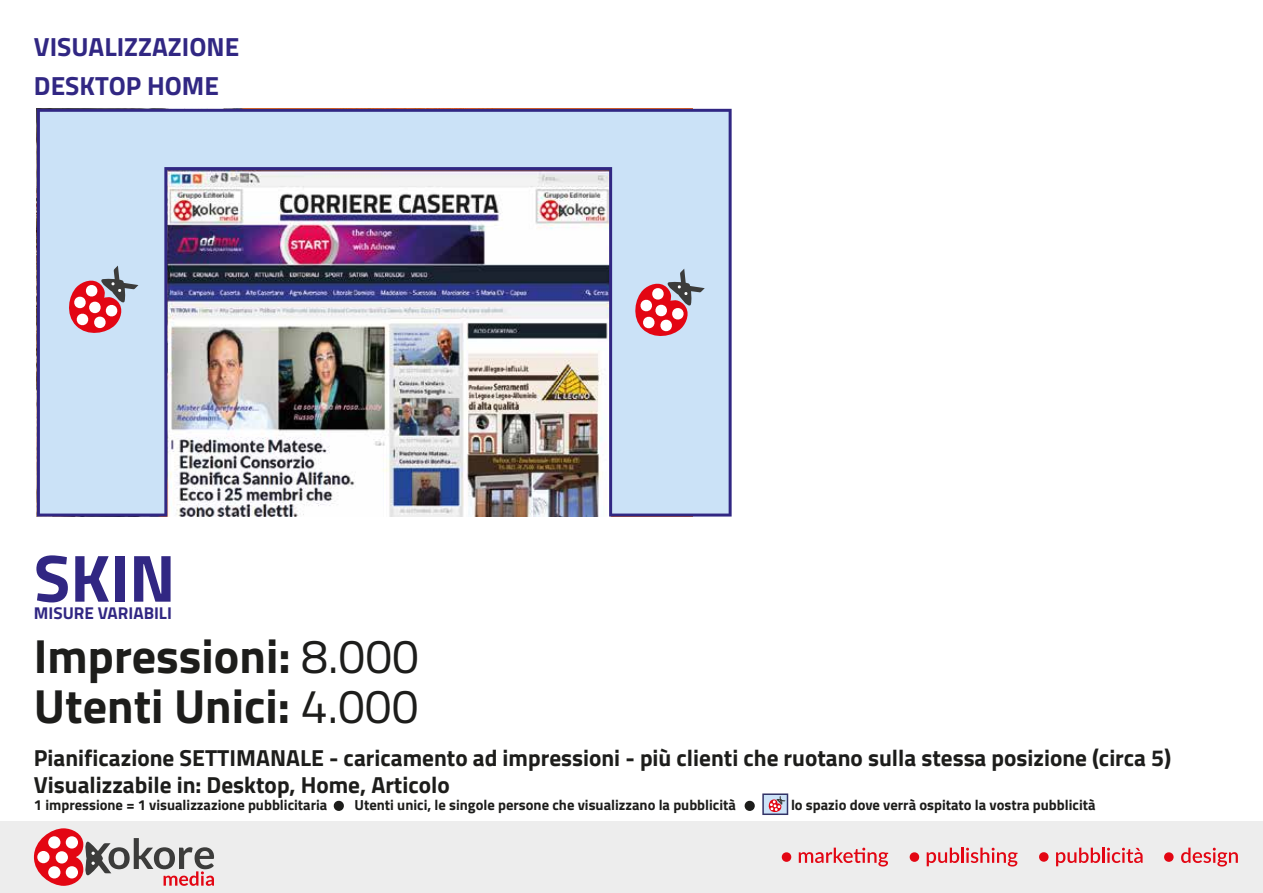
<style>
.page{position:relative;width:1263px;height:893px;background:#fff}
.page>*{position:absolute;margin:0;border:0;box-sizing:border-box;transform-origin:0 0}
.t1{font:700 66.9px "Titillium Web";color:#312783}
.t2{font:700 48px/50.1px "Titillium Web";color:#1d1d1b}
.t3{font:700 26.25px "Titillium Web";color:#312783}
.t4{font:700 23.25px "Titillium Web";color:#1d1d1b}
.t5{font:700 17.1px "Titillium Web";color:#312783}
.t6{font:700 14.55px "Titillium Web";color:#1d1d1b}
.s1{font-weight:400}
</style>
<div class="page">
<div style="left:0;top:821px;width:1263px;height:72px;background:#ededed"></div>
<svg style="left:34px;top:828px;width:180px;height:58px"></svg>
<svg style="left:910px;top:852px;width:9px;height:10px"></svg>
<svg style="left:927px;top:848px;width:32px;height:18px"></svg>
<hr style="left:961px;top:848px;width:3px;height:15px;background:#e30613">
<svg style="left:966px;top:848px;width:51px;height:18px"></svg>
<svg style="left:1039px;top:852px;width:9px;height:10px"></svg>
<svg style="left:1056px;top:848px;width:86px;height:18px"></svg>
<svg style="left:1164px;top:852px;width:9px;height:10px"></svg>
<svg style="left:1181px;top:848px;width:57px;height:18px"></svg>
<svg style="left:782px;top:852px;width:9px;height:10px"></svg>
<svg style="left:799px;top:848px;width:89px;height:18px"></svg>
<img style="left:37px;top:109px;width:695px;height:408px">
<svg style="left:65px;top:266px;width:73px;height:71px;background:#cb9dac"></svg>
<svg style="left:631px;top:269px;width:74px;height:71px;background:#cb9ead"></svg>
<svg style="left:334px;top:801px;width:10px;height:10px"></svg>
<svg style="left:762px;top:793px;width:26px;height:22px"></svg>
<svg style="left:745px;top:801px;width:10px;height:10px"></svg>
<h3 class="t3" style="left:34px;top:27px;width:207px">VISUALIZZAZIONE</h3>
<h3 class="t3" style="left:34px;top:66px;width:186px">DESKTOP HOME</h3>
<h1 class="t1" style="left:34px;top:527px;width:143px">SKIN</h1>
<h2 class="t2" style="left:34px;top:629px;width:387px">Impressioni: <span class="s1">8.000<br></span>Utenti Unici: <span class="s1">4.000</span></h2>
<h3 class="t4" style="left:34px;top:741px;width:1139px">Pianificazione SETTIMANALE - caricamento ad impressioni - più clienti che ruotano sulla stessa posizione (circa 5)</h3>
<p class="t5" style="left:34px;top:600px;width:139px">MISURE VARIABILI</p>
<h3 class="t4" style="left:34px;top:767px;width:417px">Visualizzabile in: Desktop, Home, Articolo</h3>
<p class="t6" style="left:34px;top:794px;width:295px">1 impressione = 1 visualizzazione pubblicitaria</p>
<p class="t6" style="left:355px;top:794px;width:383px">Utenti unici, le singole persone che visualizzano la pubblicità</p>
<p class="t6" style="left:791px;top:794px;width:306px">lo spazio dove verrà ospitato la vostra pubblicità</p>
</div>
